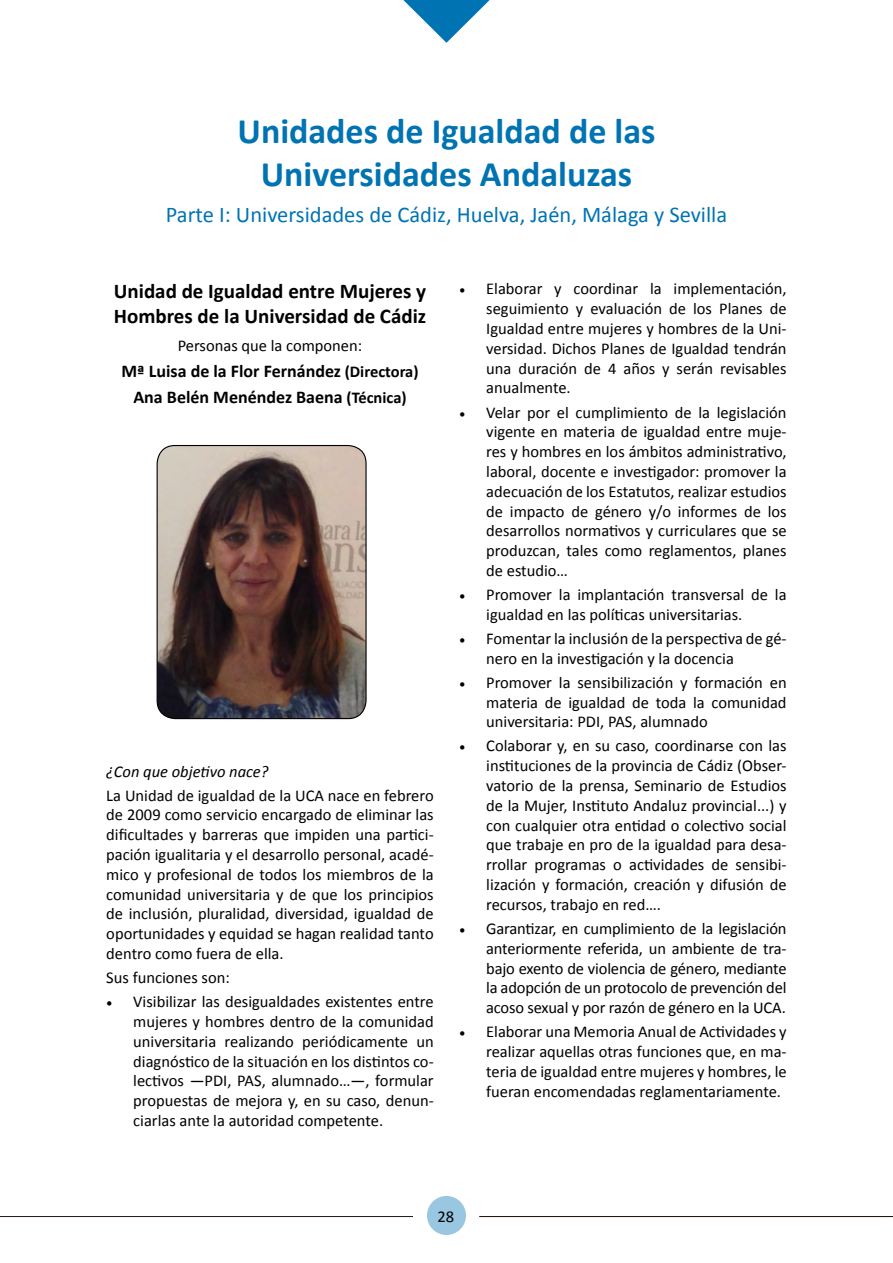
<style>
.page{position:relative;width:893px;height:1263px;background:#fff}
.page>*{position:absolute;margin:0;border:0;box-sizing:border-box;transform-origin:0 0}
.t1{font:700 36px/43.2px "Calibri";color:#0073b3;text-align:center}
.t2{font:22.5px "Calibri";color:#0073b3}
.t3{font:700 21px/25.2px "Calibri";color:#000}
.t4{font:700 18px/25.8px "Calibri";color:#000;text-align:center}
.t5{font:16.5px/19.8px "Calibri";color:#000;text-align:justify}
.t6{font:italic 16.5px "Calibri";color:#000}
.s1{font-size:16.5px}
.s2{font-family:"Minion Pro"}
</style>
<div class="page">
<hr style="left:0;top:1216px;width:413px;height:1px;background:#241813">
<hr style="left:479px;top:1216px;width:414px;height:1px;background:#241813">
<div style="left:427px;top:1196px;width:39px;height:39px;background:#99c7e1;border-radius:50%"></div>
<svg style="left:403px;top:0;width:87px;height:43px"></svg>
<img style="left:157px;top:445px;width:209px;height:274px">
<div style="left:157px;top:445px;width:210px;height:274px;border:1px solid #000;border-radius:18px"></div>
<h1 class="t1" style="left:237px;top:110px;width:420px">Unidades de Igualdad de las<br>Universidades Andaluzas</h1>
<h2 class="t2" style="left:166px;top:200px;width:563px">Parte I: Universidades de Cádiz, Huelva, Jaén, Málaga y Sevilla</h2>
<p class="t3" style="left:114px;top:278px;width:314px">Unidad de Igualdad entre Mujeres y<br>Hombres de la Universidad de Cádiz</p>
<p class="t5" style="left:178px;top:336px;width:186px">Personas que la componen:</p>
<p class="t4" style="left:122px;top:358px;width:298px">Mª Luisa de la Flor Fernández <span class="s1">(Directora)<br></span>Ana Belén Menéndez Baena <span class="s1">(Técnica)</span></p>
<p class="t6" style="left:106px;top:760px;width:164px">¿Con que objetivo nace?</p>
<p class="t5" style="left:106px;top:785px;width:329px">La Unidad de igualdad de la UCA nace en febrero de 2009 como servicio encargado de eliminar las dificultades y barreras que impiden una partici&shy;pación igualitaria y el desarrollo personal, acadé&shy;mico y profesional de todos los miembros de la comunidad universitaria y de que los principios de inclusión, pluralidad, diversidad, igualdad de oportunidades y equidad se hagan realidad tanto dentro como fuera de ella.</p>
<p class="t5" style="left:106px;top:968px;width:125px">Sus funciones son:</p>
<p class="t5" style="left:133px;top:992px;width:302px;text-indent:-27px"><span class="s2">•</span> Visibilizar las desigualdades existentes entre mujeres y hombres dentro de la comunidad universitaria realizando periódicamente un diagnóstico de la situación en los distintos co&shy;lectivos —PDI, PAS, alumnado…—, formular propuestas de mejora y, en su caso, denun&shy;ciarlas ante la autoridad competente.</p>
<p class="t5" style="left:486px;top:279px;width:302px;text-indent:-27px"><span class="s2">•</span> Elaborar y coordinar la implementación, seguimiento y evaluación de los Planes de Igualdad entre mujeres y hombres de la Uni&shy;versidad. Dichos Planes de Igualdad tendrán una duración de 4 años y serán revisables anualmente.</p>
<p class="t5" style="left:486px;top:402px;width:302px;text-indent:-27px"><span class="s2">•</span> Velar por el cumplimiento de la legislación vigente en materia de igualdad entre muje&shy;res y hombres en los ámbitos administrativo, laboral, docente e investigador: promover la adecuación de los Estatutos, realizar estudios de impacto de género y/o informes de los desarrollos normativos y curriculares que se produzcan, tales como reglamentos, planes de estudio…</p>
<p class="t5" style="left:486px;top:585px;width:302px;text-indent:-27px"><span class="s2">•</span> Promover la implantación transversal de la igualdad en las políticas universitarias.</p>
<p class="t5" style="left:486px;top:628px;width:302px;text-indent:-27px"><span class="s2">•</span> Fomentar la inclusión de la perspectiva de gé&shy;nero en la investigación y la docencia</p>
<p class="t5" style="left:486px;top:672px;width:302px;text-indent:-27px"><span class="s2">•</span> Promover la sensibilización y formación en materia de igualdad de toda la comunidad universitaria: PDI, PAS, alumnado</p>
<p class="t5" style="left:486px;top:736px;width:302px;text-indent:-27px"><span class="s2">•</span> Colaborar y, en su caso, coordinarse con las instituciones de la provincia de Cádiz (Obser&shy;vatorio de la prensa, Seminario de Estudios de la Mujer, Instituto Andaluz provincial...) y con cualquier otra entidad o colectivo social que trabaje en pro de la igualdad para desa&shy;rrollar programas o actividades de sensibi&shy;lización y formación, creación y difusión de recursos, trabajo en red….</p>
<p class="t5" style="left:486px;top:918px;width:302px;text-indent:-27px"><span class="s2">•</span> Garantizar, en cumplimiento de la legislación anteriormente referida, un ambiente de tra&shy;bajo exento de violencia de género, mediante la adopción de un protocolo de prevención del acoso sexual y por razón de género en la UCA.</p>
<p class="t5" style="left:486px;top:1022px;width:302px;text-indent:-27px"><span class="s2">•</span> Elaborar una Memoria Anual de Actividades y realizar aquellas otras funciones que, en ma&shy;teria de igualdad entre mujeres y hombres, le fueran encomendadas reglamentariamente.</p>
<p class="t5" style="left:437px;top:1206px;width:18px">28</p>
</div>
